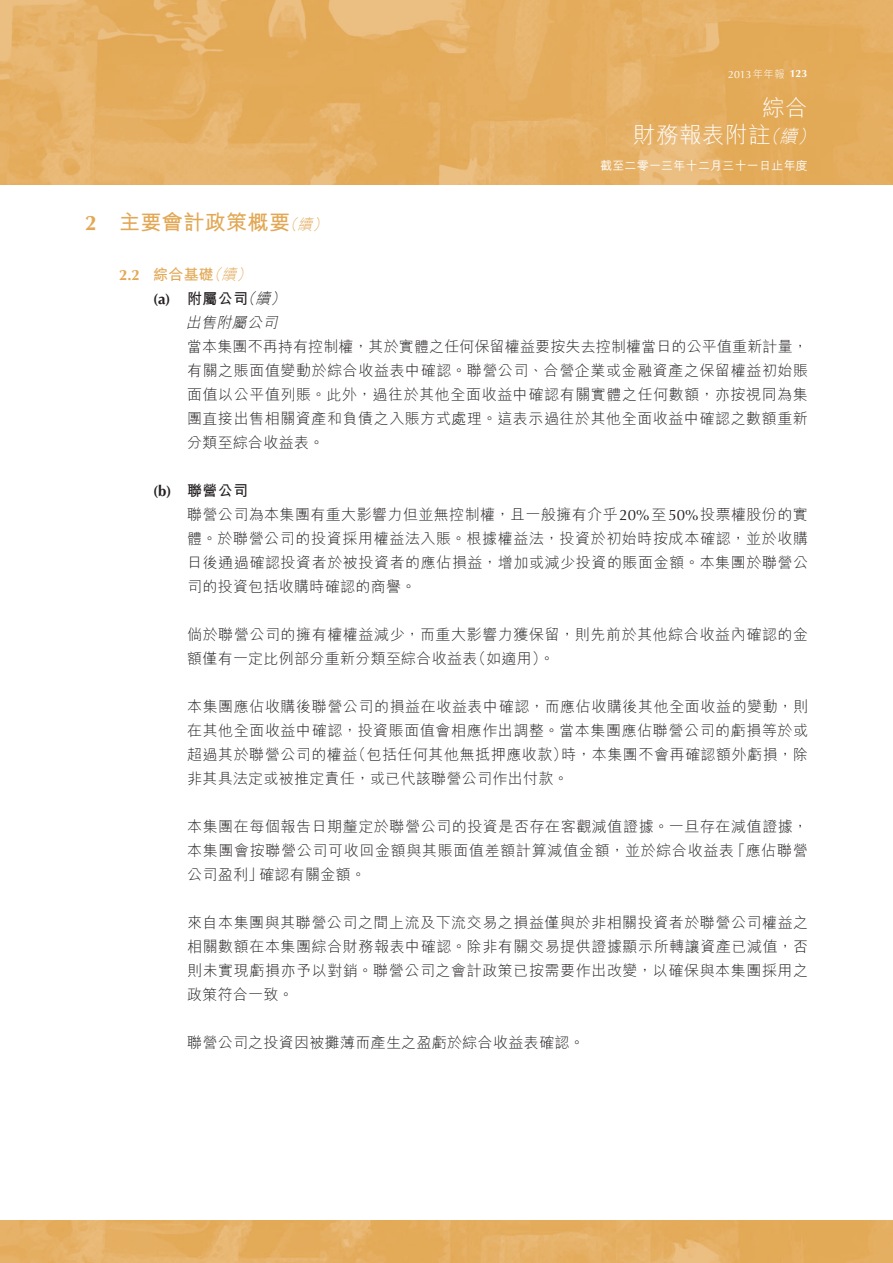
<style>
.page{position:relative;width:893px;height:1263px;background:#fff}
.page>*{position:absolute;margin:0;border:0;box-sizing:border-box;transform-origin:0 0}
.t1{font:22.5px/27px "M Hei HK Light B5 pc H";letter-spacing:.02em;color:#fff}
.t2{font:21px "M Hei HK Bold B5 pc H";letter-spacing:.02em;color:#e2a855}
.t3{font:15px/24px "M Hei HK Light B5 pc H";letter-spacing:.035em;color:#231f20;text-align:justify}
.t4{font:15px/24px "M Hei HK Bold B5 pc H";letter-spacing:.02em;color:#e2a855}
.t5{font:15px "M Hei HK Bold B5 pc H";color:#231f20}
.t6{font:italic 15px "M Hei HK Light B5 pc H";color:#231f20}
.t7{font:12px "M Hei HK Medium B5 pc H";letter-spacing:.02em;color:#fff}
.t8{font:10.5px "Optima LT Std";color:#fff}
.s1{font-family:"M Hei HK Light B5 pc H"}
.s2{font-weight:700}
.s3{font-style:italic;font-size:18px}
.s4{font-family:"Optima LT Std";font-weight:700}
.s5{font-family:"M Hei HK Light B5 pc H";font-style:italic;font-size:15px}
.s6{font-family:"M Hei HK Light B5 pc H";font-style:italic}
.s7{font-family:"Optima LT Std";font-weight:700;color:#231f20}
.s8{color:#231f20}
.s9{font-family:"M Hei HK Light B5 pc H";font-style:italic;color:#231f20}
.s10{font-family:"Optima LT Std"}
</style>
<div class="page">
<img style="left:0;top:1220px;width:893px;height:43px">
<img style="left:0;top:0;width:893px;height:185px">
<p class="t8" style="left:728px;top:70px;width:81px">2013<span class="s1">年年報</span> <span class="s2">123</span></p>
<h1 class="t1" style="left:633px;top:97px;width:187px;text-indent:129px">綜合財務報表附註<span class="s3">（續）</span></h1>
<p class="t7" style="left:600px;top:161px;width:209px">截至二零一三年十二月三十一日止年度</p>
<h2 class="t2" style="left:85px;top:214px;width:247px"><span class="s4">2</span> 主要會計政策概要<span class="s5">（續）</span></h2>
<p class="t4" style="left:153px;top:264px;width:137px;text-indent:-34px"><span class="s4">2.2</span> 綜合基礎<span class="s6">（續）<br></span><span class="s7">(a)</span> <span class="s8">附屬公司</span><span class="s9">（續）</span></p>
<p class="t6" style="left:186px;top:316px;width:96px">出售附屬公司</p>
<p class="t3" style="left:187px;top:336px;width:623px">當本集團不再持有控制權，其於實體之任何保留權益要按失去控制權當日的公平值重新計量，有關之賬面值變動於綜合收益表中確認。聯營公司、合營企業或金融資產之保留權益初始賬面值以公平值列賬。此外，過往於其他全面收益中確認有關實體之任何數額，亦按視同為集團直接出售相關資產和負債之入賬方式處理。這表示過往於其他全面收益中確認之數額重新分類至綜合收益表。</p>
<p class="t5" style="left:153px;top:484px;width:96px"><span class="s4">(b)</span> 聯營公司</p>
<p class="t3" style="left:187px;top:504px;width:623px">聯營公司為本集團有重大影響力但並無控制權，且一般擁有介乎<span class="s10">20%</span>至<span class="s10">50%</span>投票權股份的實體。於聯營公司的投資採用權益法入賬。根據權益法，投資於初始時按成本確認，並於收購日後通過確認投資者於被投資者的應佔損益，增加或減少投資的賬面金額。本集團於聯營公司的投資包括收購時確認的商譽。</p>
<p class="t3" style="left:187px;top:624px;width:623px">倘於聯營公司的擁有權權益減少，而重大影響力獲保留，則先前於其他綜合收益內確認的金額僅有一定比例部分重新分類至綜合收益表（如適用）。</p>
<p class="t3" style="left:187px;top:696px;width:623px">本集團應佔收購後聯營公司的損益在收益表中確認，而應佔收購後其他全面收益的變動，則在其他全面收益中確認，投資賬面值會相應作出調整。當本集團應佔聯營公司的虧損等於或超過其於聯營公司的權益（包括任何其他無抵押應收款）時，本集團不會再確認額外虧損，除非其具法定或被推定責任，或已代該聯營公司作出付款。</p>
<p class="t3" style="left:187px;top:816px;width:622px">本集團在每個報告日期釐定於聯營公司的投資是否存在客觀減值證據。一旦存在減值證據，本集團會按聯營公司可收回金額與其賬面值差額計算減值金額，並於綜合收益表「應佔聯營公司盈利」確認有關金額。</p>
<p class="t3" style="left:187px;top:912px;width:623px">來自本集團與其聯營公司之間上流及下流交易之損益僅與於非相關投資者於聯營公司權益之相關數額在本集團綜合財務報表中確認。除非有關交易提供證據顯示所轉讓資產已減值，否則未實現虧損亦予以對銷。聯營公司之會計政策已按需要作出改變，以確保與本集團採用之政策符合一致。</p>
<p class="t3" style="left:187px;top:1032px;width:399px">聯營公司之投資因被攤薄而產生之盈虧於綜合收益表確認。</p>
</div>
